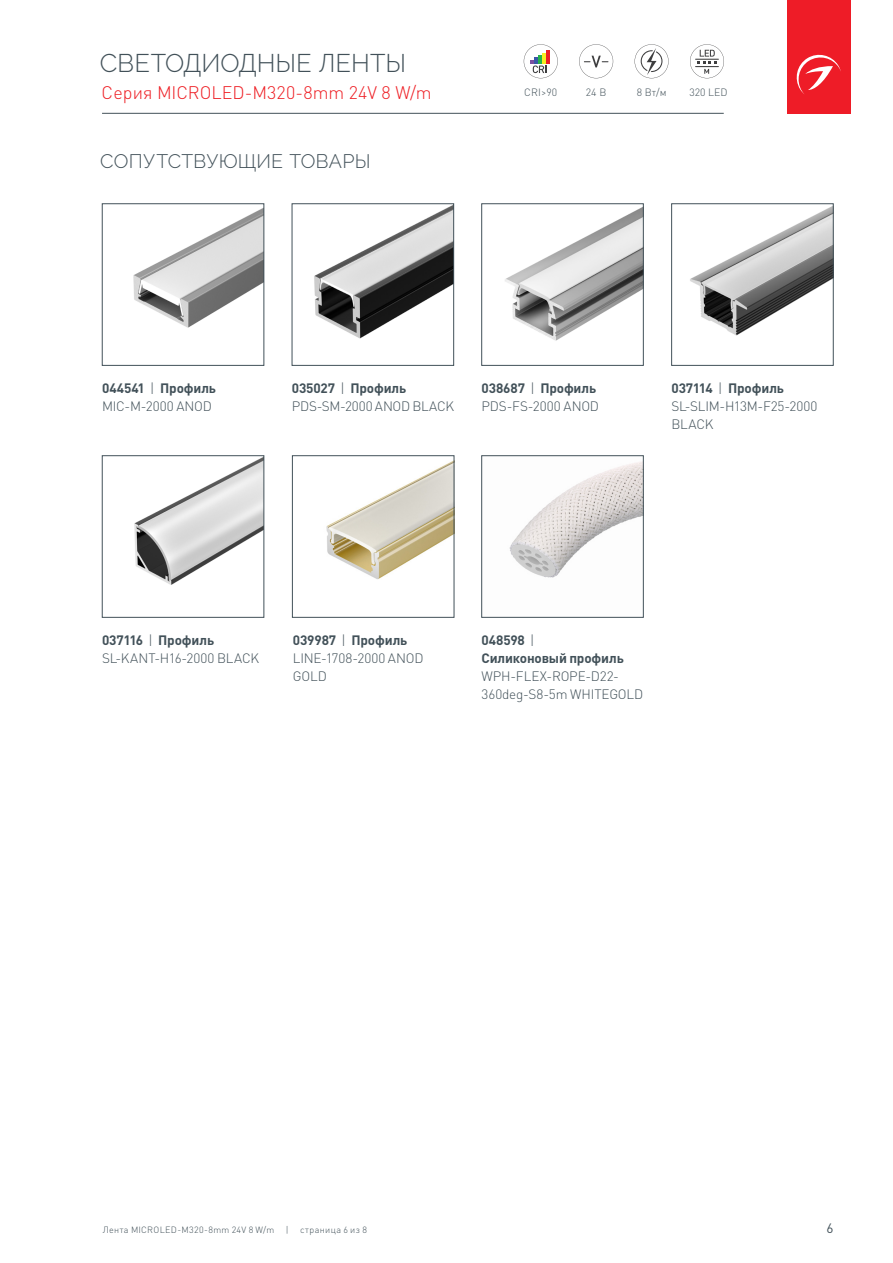
<style>
.page{position:relative;width:893px;height:1263px;background:#fff}
.page>*{position:absolute;margin:0;border:0;box-sizing:border-box;transform-origin:0 0}
.t1{font:300 25.5px "Raleway";color:#425159}
.t2{font:300 19.5px "Raleway";letter-spacing:.01em;color:#425159}
.t3{font:300 18px "DIN Pro";letter-spacing:.005em;color:#ee1d23}
.t4{font:300 13.5px/18px "DIN Pro";letter-spacing:-.01em;color:#425159}
.t5{font:13.5px "DIN Pro";color:#425159}
.t6{font:300 10.5px "DIN Pro";color:#425159}
.t7{font:300 9px "DIN Pro";letter-spacing:.035em;color:#425159}
.s1{font-weight:700}
</style>
<div class="page">
<div style="left:787px;top:0;width:63px;height:114px;background:#ee1c27"></div>
<svg style="left:796px;top:54px;width:45px;height:40px"></svg>
<hr style="left:102px;top:113px;width:622px;height:1px;background:#425159">
<img style="left:133px;top:208px;width:129px;height:120px">
<div style="left:102px;top:204px;width:162px;height:162px;border:1px solid #425159"></div>
<img style="left:690px;top:207px;width:141px;height:129px">
<div style="left:671px;top:204px;width:162px;height:162px;border:1px solid #425159"></div>
<img style="left:314px;top:206px;width:138px;height:133px">
<div style="left:292px;top:204px;width:162px;height:162px;border:1px solid #425159"></div>
<img style="left:505px;top:208px;width:136px;height:133px">
<div style="left:481px;top:204px;width:162px;height:162px;border:1px solid #425159"></div>
<img style="left:134px;top:457px;width:128px;height:128px">
<div style="left:102px;top:455px;width:162px;height:162px;border:1px solid #425159"></div>
<img style="left:326px;top:461px;width:126px;height:119px">
<div style="left:292px;top:455px;width:162px;height:162px;border:1px solid #425159"></div>
<img style="left:509px;top:462px;width:132px;height:116px">
<div style="left:481px;top:455px;width:162px;height:162px;border:1px solid #425159"></div>
<svg style="left:524px;top:44px;width:34px;height:34px"></svg>
<svg style="left:579px;top:44px;width:34px;height:34px"></svg>
<svg style="left:635px;top:44px;width:34px;height:34px"></svg>
<svg style="left:690px;top:44px;width:34px;height:34px"></svg>
<p class="t1" style="left:100px;top:48px;width:308px">СВЕТОДИОДНЫЕ ЛЕНТЫ</p>
<p class="t3" style="left:102px;top:80px;width:331px">Серия MICROLED-M320-8mm 24V 8 W/m</p>
<p class="t6" style="left:524px;top:85px;width:34px">CRI&gt;90</p>
<p class="t6" style="left:586px;top:85px;width:22px">24 В</p>
<p class="t6" style="left:637px;top:85px;width:31px">8 Вт/м</p>
<p class="t6" style="left:689px;top:85px;width:40px">320 LED</p>
<p class="t2" style="left:100px;top:149px;width:272px">СОПУТСТВУЮЩИЕ ТОВАРЫ</p>
<p class="t4" style="left:102px;top:378px;width:116px"><span class="s1">044541</span> | <span class="s1">Профиль<br></span>MIC-M-2000 ANOD</p>
<p class="t4" style="left:671px;top:378px;width:148px"><span class="s1">037114</span> | <span class="s1">Профиль<br></span>SL-SLIM-H13M-F25-2000<br>BLACK</p>
<p class="t4" style="left:292px;top:378px;width:164px"><span class="s1">035027</span> | <span class="s1">Профиль<br></span>PDS-SM-2000 ANOD BLACK</p>
<p class="t4" style="left:481px;top:378px;width:119px"><span class="s1">038687</span> | <span class="s1">Профиль<br></span>PDS-FS-2000 ANOD</p>
<p class="t4" style="left:102px;top:630px;width:159px"><span class="s1">037116</span> | <span class="s1">Профиль<br></span>SL-KANT-H16-2000 BLACK</p>
<p class="t4" style="left:293px;top:630px;width:132px"><span class="s1">039987</span> | <span class="s1">Профиль<br></span>LINE-1708-2000 ANOD<br>GOLD</p>
<p class="t4" style="left:481px;top:630px;width:163px"><span class="s1">048598</span> |<br><span class="s1">Силиконовый профиль<br></span>WPH-FLEX-ROPE-D22-<br>360deg-S8-5m WHITEGOLD</p>
<p class="t7" style="left:103px;top:1223px;width:173px">Лента MICROLED-M320-8mm 24V 8 W/m</p>
<p class="t7" style="left:286px;top:1223px;width:4px">|</p>
<p class="t7" style="left:300px;top:1223px;width:68px">страница 6 из 8</p>
<p class="t5" style="left:826px;top:1219px;width:9px">6</p>
</div>
